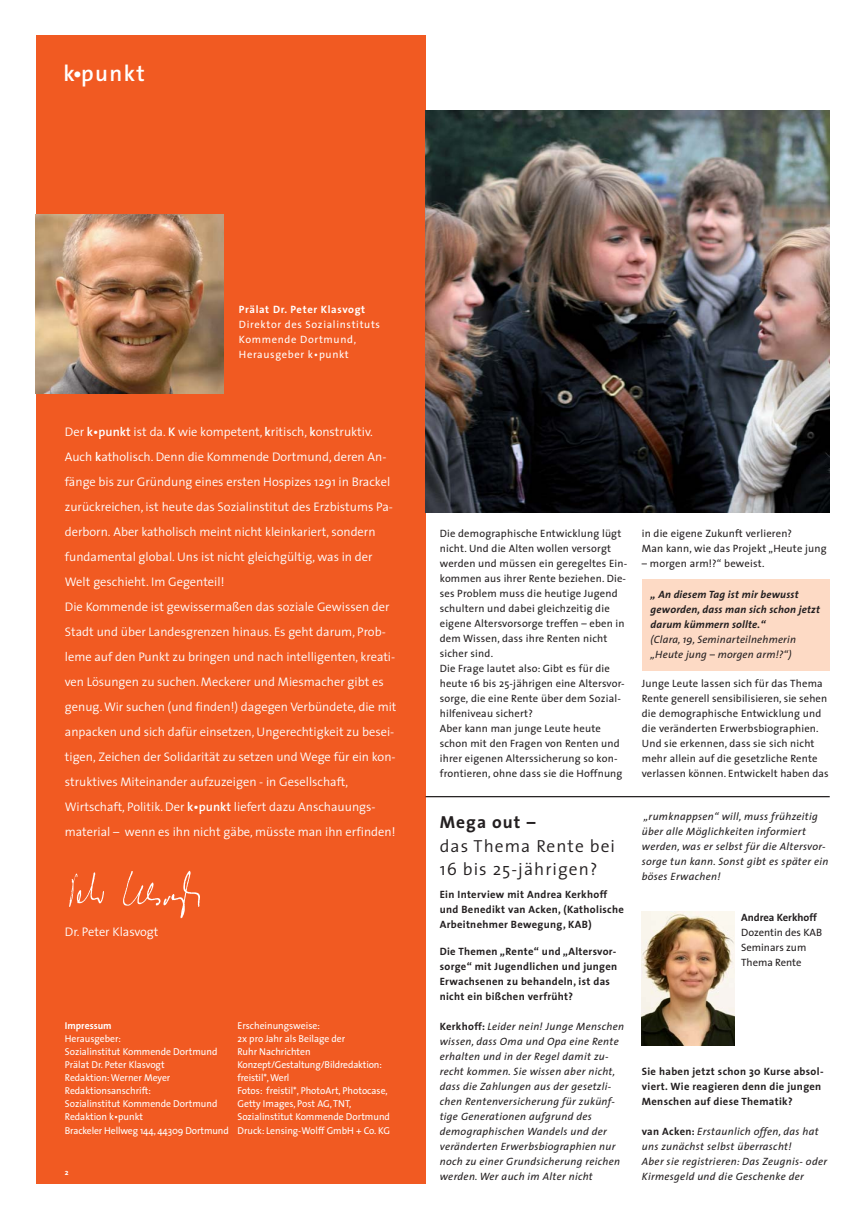
<style>
.page{position:relative;width:865px;height:1219px;background:#fff}
.page>*{position:absolute;margin:0;border:0;box-sizing:border-box;transform-origin:0 0}
.t1{font:600 22.5px "The Sans";letter-spacing:.06em;color:#fff}
.t2{font:300 17.5px/23.1px "The Sans";letter-spacing:.06em;color:#231f20}
.t3{font:700 17.5px "The Sans";letter-spacing:.06em;color:#231f20}
.t4{font:300 12.5px/25px "The Sans";color:#fff}
.t5{font:10.62px/15px "The Sans";letter-spacing:.015em;color:#231f20}
.t6{font:italic 10.62px/15px "The Sans";letter-spacing:.03em;color:#231f20}
.t7{font:700 10.62px/15px "The Sans";letter-spacing:.03em;color:#231f20}
.t8{font:italic 700 10.62px/15px "The Sans";letter-spacing:.015em;color:#231f20}
.t9{font:10.62px/15px "The Sans";letter-spacing:.06em;color:#fff}
.t10{font:700 10.62px "The Sans";letter-spacing:.06em;color:#fff}
.t11{font:700 10.62px "The Sans";color:#231f20}
.t12{font:10px/13.1px "The Sans";color:#fff}
.t13{font:700 10px "The Sans";color:#fff}
.t14{font:700 7.88px "The Sans";color:#fff}
.s1{font-weight:600}
.s2{font-weight:700;font-style:normal}
</style>
<div class="page">
<div style="left:36px;top:35px;width:389px;height:1148px;background:#f15a22"></div>
<img style="left:36px;top:214px;width:187px;height:179px">
<hr style="left:425px;top:796px;width:404px;height:1px;background:#231f20">
<img style="left:642px;top:911px;width:93px;height:135px">
<img style="left:69px;top:870px;width:131px;height:49px">
<div style="left:642px;top:580px;width:187px;height:91px;background:#fddac5"></div>
<img style="left:425px;top:110px;width:404px;height:403px">
<h1 class="t1" style="left:64px;top:64px;width:83px">k•punkt</h1>
<p class="t10" style="left:239px;top:305px;width:128px">Prälat Dr. Peter Klasvogt</p>
<p class="t9" style="left:239px;top:318px;width:143px">Direktor des Sozialinstituts<br>Kommende Dortmund,<br>Herausgeber k•punkt</p>
<p class="t4" style="left:65px;top:420px;width:333px">Der <span class="s1">k•punkt</span> ist da. <span class="s1">K</span> wie kompetent, <span class="s1">k</span>ritisch, <span class="s1">k</span>onstruktiv.<br>Auch <span class="s1">k</span>atholisch. Denn die Kommende Dortmund, deren An&shy;fänge bis zur Gründung eines ersten Hospizes 1291 in Brackel zurückreichen, ist heute das Sozialinstitut des Erzbistums Pa&shy;derborn. Aber katholisch meint nicht kleinkariert, sondern fundamental global. Uns ist nicht gleichgültig, was in der Welt geschieht. Im Gegenteil!<br>Die Kommende ist gewissermaßen das soziale Gewissen der Stadt und über Landesgrenzen hinaus. Es geht darum, Prob - leme auf den Punkt zu bringen und nach intelligenten, kreati&shy;ven Lösungen zu suchen. Meckerer und Miesmacher gibt es genug. Wir suchen (und finden!) dagegen Verbündete, die mit anpacken und sich dafür einsetzen, Ungerechtigkeit zu besei&shy;tigen, Zeichen der Solidarität zu setzen und Wege für ein kon&shy;struktives Miteinander aufzuzeigen - in Gesellschaft, Wirtschaft, Politik. Der <span class="s1">k•punkt</span> liefert dazu Anschauungs&shy;material – wenn es ihn nicht gäbe, müsste man ihn erfinden!</p>
<p class="t4" style="left:65px;top:920px;width:95px">Dr. Peter Klasvogt</p>
<p class="t13" style="left:65px;top:1021px;width:48px">Impressum</p>
<p class="t12" style="left:65px;top:1033px;width:165px">Herausgeber:<br>Sozialinstitut Kommende Dortmund<br>Prälat Dr. Peter Klasvogt<br>Redaktion: Werner Meyer<br>Redaktionsanschrift:<br>Sozialinstitut Kommende Dortmund<br>Redaktion k•punkt<br>Brackeler Hellweg 144, 44309 Dortmund</p>
<p class="t12" style="left:237px;top:1020px;width:154px">Erscheinungsweise:<br>2x pro Jahr als Beilage der<br>Ruhr Nachrichten<br>Konzept/Gestaltung/Bildredaktion: freistil*, Werl<br>Fotos: freistil*, PhotoArt, Photocase,<br>Getty Images, Post AG, TNT,<br>Sozialinstitut Kommende Dortmund<br>Druck: Lensing-Wolff GmbH + Co. KG</p>
<p class="t14" style="left:65px;top:1169px;width:5px">2</p>
<p class="t5" style="left:440px;top:527px;width:189px">Die demographische Entwicklung lügt nicht. Und die Alten wollen versorgt werden und müssen ein geregeltes Ein&shy;kommen aus ihrer Rente beziehen. Die&shy;ses Problem muss die heutige Jugend schultern und dabei gleichzeitig die eigene Altersvorsorge treffen – eben in dem Wissen, dass ihre Renten nicht sicher sind.<br>Die Frage lautet also: Gibt es für die heute 16 bis 25-jährigen eine Altersvor&shy;sorge, die eine Rente über dem Sozial&shy;hilfeniveau sichert?<br>Aber kann man junge Leute heute schon mit den Fragen von Renten und ihrer eigenen Alterssicherung so kon&shy;frontieren, ohne dass sie die Hoffnung</p>
<p class="t5" style="left:642px;top:527px;width:186px">in die eigene Zukunft verlieren?<br>Man kann, wie das Projekt „Heute jung</p>
<p class="t5" style="left:642px;top:557px;width:124px">– morgen arm!?“ beweist.</p>
<p class="t8" style="left:650px;top:588px;width:171px">„ An diesem Tag ist mir bewusst geworden, dass man sich schon jetzt darum kümmern sollte.“</p>
<p class="t6" style="left:650px;top:633px;width:147px">(Clara, 19, Seminarteilnehmerin „Heute jung – morgen arm!?“)</p>
<p class="t5" style="left:642px;top:677px;width:188px">Junge Leute lassen sich für das Thema Rente generell sensibilisieren, sie sehen die demographische Entwicklung und die veränderten Erwerbsbiographien.<br>Und sie erkennen, dass sie sich nicht mehr allein auf die gesetzliche Rente verlassen können. Entwickelt haben das</p>
<p class="t6" style="left:642px;top:810px;width:188px">„rumknappsen“ will, muss frühzeitig über alle Möglichkeiten informiert werden, was er selbst für die Altersvor&shy;sorge tun kann. Sonst gibt es später ein böses Erwachen!</p>
<h2 class="t3" style="left:440px;top:816px;width:97px">Mega out –</h2>
<h2 class="t2" style="left:440px;top:836px;width:177px">das Thema Rente bei<br>16 bis 25-jährigen?</h2>
<p class="t7" style="left:440px;top:888px;width:186px">Ein Interview mit Andrea Kerkhoff und Benedikt van Acken, (Katholische<br>Arbeitnehmer Bewegung, KAB)</p>
<p class="t7" style="left:440px;top:944px;width:179px">Die Themen „Rente“ und „Altersvor&shy;sorge“ mit Jugendlichen und jungen Erwachsenen zu behandeln, ist das nicht ein bißchen verfrüht?</p>
<p class="t6" style="left:440px;top:1019px;width:186px"><span class="s2">Kerkhoff:</span> Leider nein! Junge Menschen wissen, dass Oma und Opa eine Rente erhalten und in der Regel damit zu&shy;recht kommen. Sie wissen aber nicht, dass die Zahlungen aus der gesetzli&shy;chen Rentenversicherung für zukünf&shy;tige Generationen aufgrund des demographischen Wandels und der veränderten Erwerbsbiographien nur noch zu einer Grundsicherung reichen werden. Wer auch im Alter nicht</p>
<p class="t11" style="left:741px;top:913px;width:77px">Andrea Kerkhoff</p>
<p class="t5" style="left:741px;top:926px;width:82px">Dozentin des KAB<br>Seminars zum<br>Thema Rente</p>
<p class="t7" style="left:642px;top:1065px;width:183px">Sie haben jetzt schon 30 Kurse absol&shy;viert. Wie reagieren denn die jungen<br>Menschen auf diese Thematik?</p>
<p class="t6" style="left:642px;top:1125px;width:187px"><span class="s2">van Acken:</span> Erstaunlich offen, das hat uns zunächst selbst überrascht!<br>Aber sie registrieren: Das Zeugnis- oder Kirmesgeld und die Geschenke der</p>
</div>
